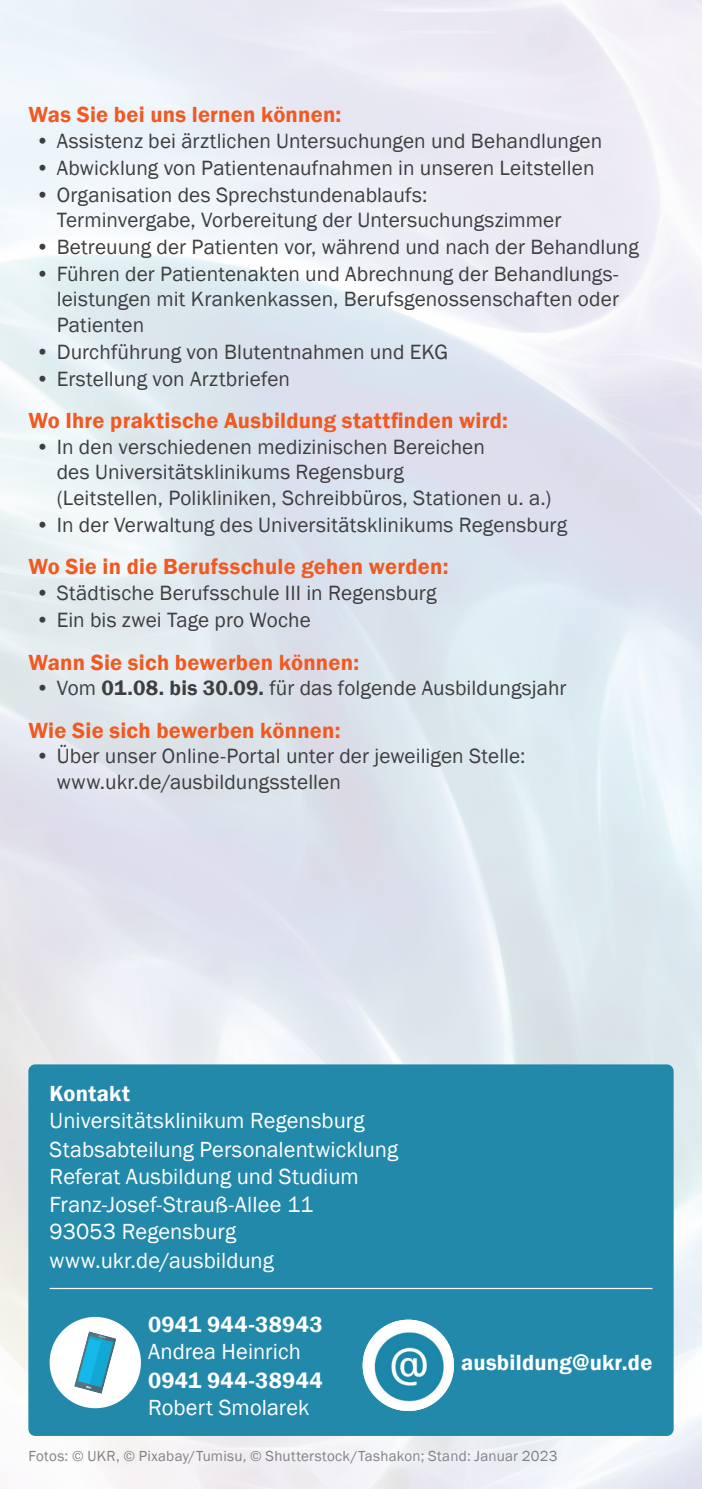
<style>
.page{position:relative;width:702px;height:1489px;background:#fff}
.page>*{position:absolute;margin:0;border:0;box-sizing:border-box;transform-origin:0 0}
.t1{font:22.5px/27.8px "Franklin Gothic";letter-spacing:.005em;color:#fff}
.t2{font:600 22.5px "Franklin Gothic";letter-spacing:.01em;color:#f15921}
.t3{font:600 22.5px "Franklin Gothic";letter-spacing:.01em;color:#fff}
.t4{font:21.25px/25.5px "Franklin Gothic";letter-spacing:.005em;color:#3e3e3f}
.t5{font:15px "Franklin Gothic";letter-spacing:.015em;color:#808285}
.s1{font-weight:600}
</style>
<div class="page">
<img style="left:0;top:0;width:702px;height:1488px">
<div style="left:28px;top:1064px;width:645px;height:371px;background:#2289aa;border-radius:7px"></div>
<hr style="left:50px;top:1287px;width:602px;height:1px;background:#fff">
<div style="left:50px;top:1316px;width:91px;height:91px;background:#fff;border-radius:50%"></div>
<svg style="left:74px;top:1331px;width:42px;height:62px"></svg>
<img style="left:362px;top:1319px;width:92px;height:91px;border-radius:46px">
<p class="t2" style="left:28px;top:101px;width:314px">Was Sie bei uns lernen können:</p>
<p class="t4" style="left:35px;top:128px;width:568px">• Assistenz bei ärztlichen Untersuchungen und Behandlungen</p>
<p class="t4" style="left:35px;top:155px;width:560px">• Abwicklung von Patientenaufnahmen in unseren Leitstellen</p>
<p class="t4" style="left:57px;top:182px;width:506px;text-indent:-21px">• Organisation des Sprechstundenablaufs:<br>Terminvergabe, Vorbereitung der Untersuchungszimmer</p>
<p class="t4" style="left:35px;top:234px;width:605px">• Betreuung der Patienten vor, während und nach der Behandlung</p>
<p class="t4" style="left:57px;top:261px;width:563px;text-align:justify;text-indent:-21px">• Führen der Patientenakten und Abrechnung der Behandlungs&shy;leistungen mit Krankenkassen, Berufsgenossenschaften oder Patienten</p>
<p class="t4" style="left:35px;top:339px;width:414px">• Durchführung von Blutentnahmen und EKG</p>
<p class="t4" style="left:35px;top:366px;width:256px">• Erstellung von Arztbriefen</p>
<p class="t2" style="left:28px;top:407px;width:481px">Wo Ihre praktische Ausbildung stattfinden wird:</p>
<p class="t4" style="left:57px;top:434px;width:496px;text-indent:-21px">• In den verschiedenen medizinischen Bereichen<br>des Universitätsklinikums Regensburg<br>(Leitstellen, Polikliniken, Schreibbüros, Stationen u. a.)</p>
<p class="t4" style="left:35px;top:512px;width:533px">• In der Verwaltung des Universitätsklinikums Regensburg</p>
<p class="t2" style="left:28px;top:553px;width:421px">Wo Sie in die Berufsschule gehen werden:</p>
<p class="t4" style="left:35px;top:580px;width:402px">• Städtische Berufsschule III in Regensburg</p>
<p class="t4" style="left:35px;top:607px;width:277px">• Ein bis zwei Tage pro Woche</p>
<p class="t2" style="left:28px;top:648px;width:332px">Wann Sie sich bewerben können:</p>
<p class="t4" style="left:35px;top:675px;width:532px">• Vom <span class="s1">01.08. bis 30.09.</span> für das folgende Ausbildungsjahr</p>
<p class="t2" style="left:28px;top:716px;width:314px">Wie Sie sich bewerben können:</p>
<p class="t4" style="left:57px;top:743px;width:470px;text-indent:-21px">• Über unser Online-Portal unter der jeweiligen Stelle: www.ukr.de/ausbildungsstellen</p>
<p class="t3" style="left:50px;top:1079px;width:82px">Kontakt</p>
<p class="t1" style="left:50px;top:1107px;width:350px">Universitätsklinikum Regensburg<br>Stabsabteilung Personalentwicklung<br>Referat Ausbildung und Studium<br>Franz-Josef-Strauß-Allee 11<br>93053 Regensburg www.ukr.de/ausbildung</p>
<p class="t3" style="left:148px;top:1310px;width:176px">0941 944-38943</p>
<p class="t1" style="left:148px;top:1338px;width:154px">Andrea Heinrich</p>
<p class="t3" style="left:148px;top:1366px;width:176px">0941 944-38944</p>
<p class="t1" style="left:148px;top:1393px;width:163px">Robert Smolarek</p>
<p class="t3" style="left:461px;top:1348px;width:193px">ausbildung@ukr.de</p>
<p class="t5" style="left:28px;top:1446px;width:531px">Fotos: © UKR, © Pixabay/Tumisu, © Shutterstock/Tashakon; Stand: Januar 2023</p>
</div>
